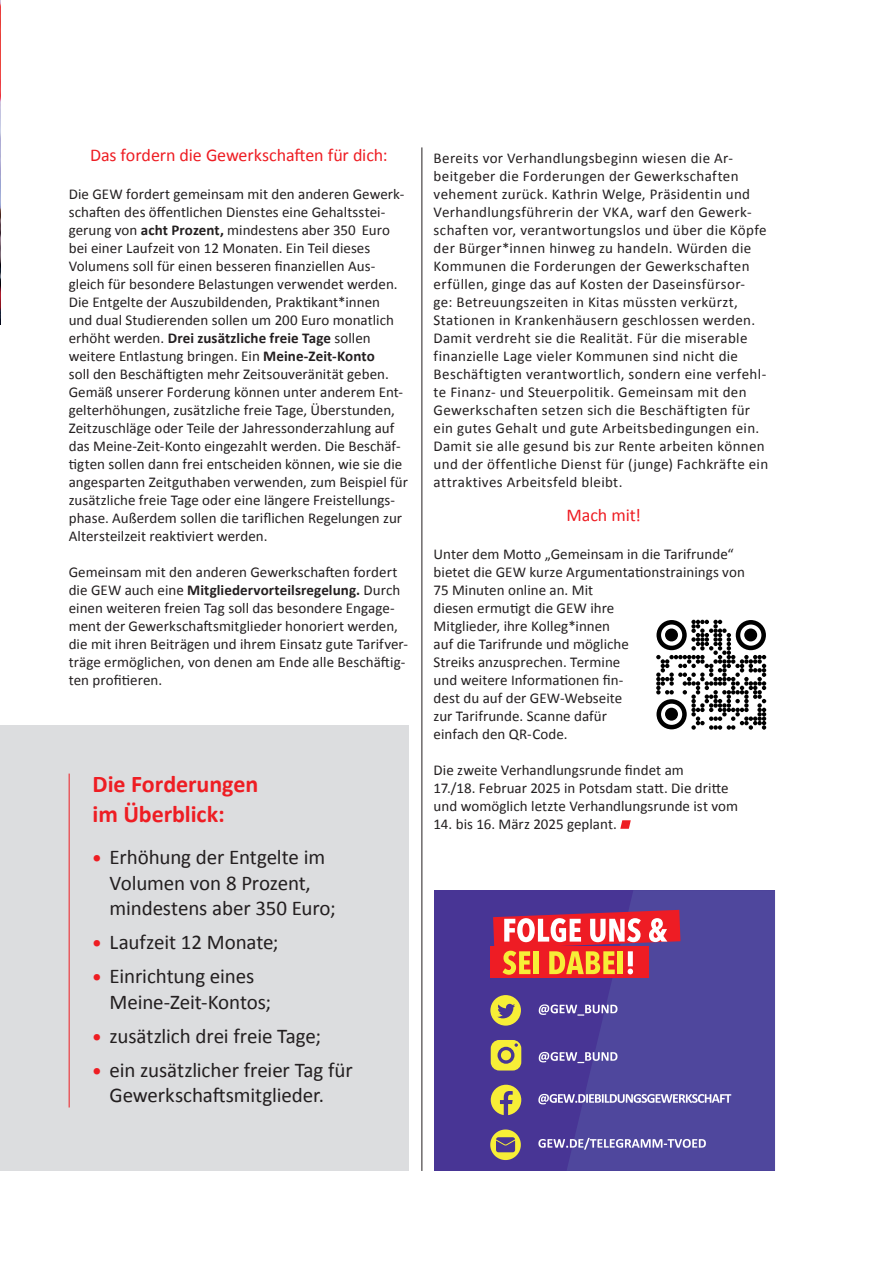
<style>
.page{position:relative;width:893px;height:1262px;background:#fff}
.page>*{position:absolute;margin:0;border:0;box-sizing:border-box;transform-origin:0 0}
._12_Randspalte_Head{font:700 24px/30px "Calibri";letter-spacing:-.005em;color:#ee1d23}
.t1{font:21px/25.5px "Calibri";letter-spacing:-.01em;color:#231f20}
._04_Zwischentitel_20{font:18px "Calibri";letter-spacing:-.005em;color:#ee1d23}
._03_Fließtext_2022{font:15px/18px "Calibri";letter-spacing:.005em;color:#231f20}
.s1{font-weight:700}
.s2{font-weight:700;font-size:18px;color:#ee1d23}
</style>
<div class="page">
<div style="left:1px;top:725px;width:408px;height:446px;background:#dcdddf"></div>
<div style="left:434px;top:890px;width:341px;height:281px;background:#483595"></div>
<svg style="left:566px;top:890px;width:209px;height:281px;background:#4e459b"></svg>
<div style="left:490px;top:946px;width:159px;height:31px;background:#ee1c24"></div>
<svg style="left:491px;top:1040px;width:30px;height:30px"></svg>
<svg style="left:491px;top:1085px;width:30px;height:30px"></svg>
<svg style="left:490px;top:995px;width:31px;height:31px"></svg>
<svg style="left:538px;top:1004px;width:79px;height:12px"></svg>
<svg style="left:538px;top:1094px;width:193px;height:10px;background:#9c96c7"></svg>
<svg style="left:538px;top:1052px;width:79px;height:11px"></svg>
<svg style="left:490px;top:1129px;width:31px;height:31px"></svg>
<svg style="left:538px;top:1138px;width:168px;height:12px;background:#8780bb"></svg>
<svg style="left:493px;top:910px;width:187px;height:65px"></svg>
<hr style="left:421px;top:147px;width:1px;height:1024px;background:#231f20">
<hr style="left:69px;top:774px;width:1px;height:333px;background:#ee1d23">
<img style="left:0;top:2px;width:1px;height:323px">
<svg style="left:620px;top:820px;width:10px;height:9px"></svg>
<svg style="left:656px;top:620px;width:110px;height:110px"></svg>
<div style="left:665px;top:628px;width:13px;height:13px;background:#000;border-radius:50%"></div>
<div style="left:744px;top:628px;width:13px;height:13px;background:#000;border-radius:50%"></div>
<div style="left:665px;top:708px;width:13px;height:13px;background:#000;border-radius:50%"></div>
<p class="_04_Zwischentitel_20" style="left:90px;top:144px;width:299px">Das fordern die Gewerkschaften für dich:</p>
<p class="_03_Fließtext_2022" style="left:69px;top:185px;width:341px">Die GEW fordert gemeinsam mit den anderen Gewerk&shy;schaften des öffentlichen Dienstes eine Gehaltsstei&shy;gerung von <span class="s1">acht Prozent,</span> mindestens aber 350 Euro bei einer Laufzeit von 12 Monaten. Ein Teil dieses Volumens soll für einen besseren finanziellen Aus&shy;gleich für besondere Belastungen verwendet werden.<br>Die Entgelte der Auszubildenden, Praktikant*innen<br>und dual Studierenden sollen um 200 Euro monatlich erhöht werden. <span class="s1">Drei zusätzliche freie Tage</span> sollen weitere Entlastung bringen. Ein <span class="s1">Meine-Zeit-Konto<br></span>soll den Beschäftigten mehr Zeitsouveränität geben.<br>Gemäß unserer Forderung können unter anderem Ent&shy;gelterhöhungen, zusätzliche freie Tage, Überstunden, Zeitzuschläge oder Teile der Jahressonderzahlung auf das Meine-Zeit-Konto eingezahlt werden. Die Beschäf&shy;tigten sollen dann frei entscheiden können, wie sie die angesparten Zeitguthaben verwenden, zum Beispiel für zusätzliche freie Tage oder eine längere Freistellungs&shy;phase. Außerdem sollen die tariflichen Regelungen zur Altersteilzeit reaktiviert werden.</p>
<p class="_03_Fließtext_2022" style="left:69px;top:563px;width:341px">Gemeinsam mit den anderen Gewerkschaften fordert die GEW auch eine <span class="s1">Mitgliedervorteilsregelung.</span> Durch einen weiteren freien Tag soll das besondere Engage&shy;ment der Gewerkschaftsmitglieder honoriert werden, die mit ihren Beiträgen und ihrem Einsatz gute Tarifver&shy;träge ermöglichen, von denen am Ende alle Beschäftig&shy;ten profitieren.</p>
<p class="_12_Randspalte_Head" style="left:93px;top:769px;width:167px">Die Forderungen im Überblick:</p>
<p class="t1" style="left:110px;top:844px;width:227px;text-indent:-17px"><span class="s2">•</span> Erhöhung der Entgelte im<br>Volumen von 8 Prozent, mindestens aber 350 Euro;</p>
<p class="t1" style="left:93px;top:929px;width:187px"><span class="s2">•</span> Laufzeit 12 Monate;</p>
<p class="t1" style="left:110px;top:963px;width:163px;text-indent:-17px"><span class="s2">•</span> Einrichtung eines<br>Meine-Zeit-Kontos;</p>
<p class="t1" style="left:93px;top:1023px;width:230px"><span class="s2">•</span> zusätzlich drei freie Tage;</p>
<p class="t1" style="left:93px;top:1057px;width:261px;text-align:center"><span class="s2">•</span> ein zusätzlicher freier Tag für<br>Gewerkschaftsmitglieder.</p>
<p class="_03_Fließtext_2022" style="left:433px;top:149px;width:336px">Bereits vor Verhandlungsbeginn wiesen die Ar&shy;beitgeber die Forderungen der Gewerkschaften vehement zurück. Kathrin Welge, Präsidentin und Verhandlungsführerin der VKA, warf den Gewerk&shy;schaften vor, verantwortungslos und über die Köpfe der Bürger*innen hinweg zu handeln. Würden die Kommunen die Forderungen der Gewerkschaften erfüllen, ginge das auf Kosten der Daseinsfürsor-<br>ge: Betreuungszeiten in Kitas müssten verkürzt, Stationen in Krankenhäusern geschlossen werden.<br>Damit verdreht sie die Realität. Für die miserable finanzielle Lage vieler Kommunen sind nicht die Beschäftigten verantwortlich, sondern eine verfehl&shy;te Finanz- und Steuerpolitik. Gemeinsam mit den Gewerkschaften setzen sich die Beschäftigten für ein gutes Gehalt und gute Arbeitsbedingungen ein.<br>Damit sie alle gesund bis zur Rente arbeiten können und der öffentliche Dienst für (junge) Fachkräfte ein attraktives Arbeitsfeld bleibt.</p>
<p class="_04_Zwischentitel_20" style="left:566px;top:503px;width:76px">Mach mit!</p>
<p class="_03_Fließtext_2022" style="left:433px;top:545px;width:313px">Unter dem Motto „Gemeinsam in die Tarifrunde“ bietet die GEW kurze Argumentationstrainings von<br>75 Minuten online an. Mit<br>diesen ermutigt die GEW ihre<br>Mitglieder, ihre Kolleg*innen<br>auf die Tarifrunde und mögliche<br>Streiks anzusprechen. Termine<br>und weitere Informationen fin-<br>dest du auf der GEW-Webseite<br>zur Tarifrunde. Scanne dafür<br>einfach den QR-Code.</p>
<p class="_03_Fließtext_2022" style="left:433px;top:761px;width:306px">Die zweite Verhandlungsrunde findet am<br>17./18. Februar 2025 in Potsdam statt. Die dritte und womöglich letzte Verhandlungsrunde ist vom</p>
<p class="_03_Fließtext_2022" style="left:433px;top:815px;width:185px">14. bis 16. März 2025 geplant.</p>
</div>
